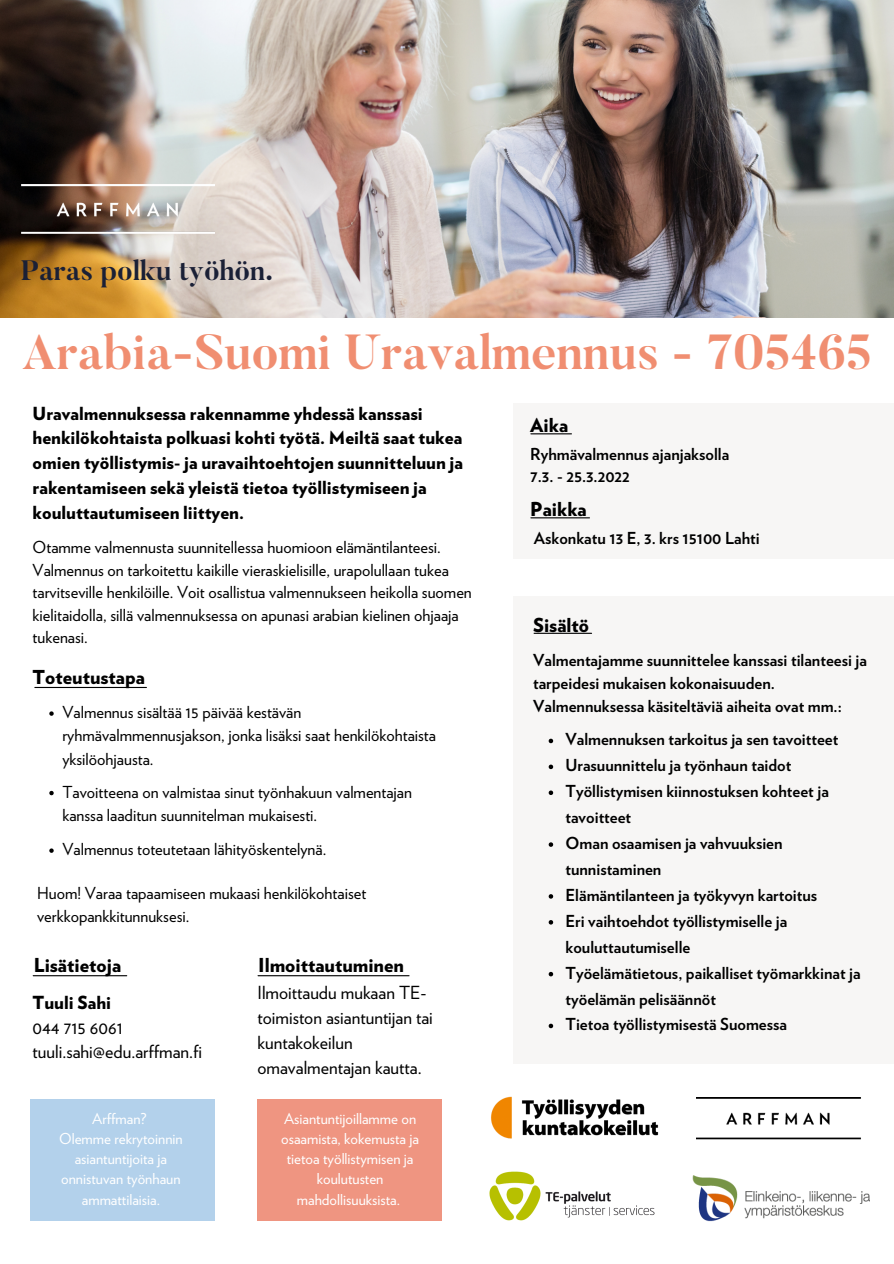
<style>
.page{position:relative;width:894px;height:1264px;background:#fff}
.page>*{position:absolute;margin:0;border:0;box-sizing:border-box;transform-origin:0 0}
.t1{font:700 48.9px "Butler";color:#f08e71}
.t2{font:700 27.9px "Butler";color:#1a2036}
.t3{font:900 19.2px "Verlag";color:#000}
.t4{font:900 18px/24.8px "Verlag";color:#000}
.t5{font:18px/24.8px "Verlag";color:#000}
.t6{font:16.5px/22.5px "Verlag";color:#000}
.t7{font:700 16.5px/26px "Verlag";color:#000}
.t8{font:15px/20.2px "Verlag";color:#fff;text-align:center}
</style>
<div class="page">
<img style="left:0;top:0;width:893px;height:317px">
<svg style="left:49px;top:711px;width:5px;height:4px"></svg>
<svg style="left:49px;top:790px;width:5px;height:5px"></svg>
<svg style="left:49px;top:848px;width:5px;height:4px"></svg>
<img style="left:692px;top:1175px;width:176px;height:47px">
<img style="left:696px;top:1097px;width:165px;height:43px">
<img style="left:22px;top:184px;width:192px;height:50px">
<hr style="left:35px;top:687px;width:111px;height:1px;background:#000">
<img style="left:489px;top:1171px;width:166px;height:50px">
<div style="left:513px;top:596px;width:380px;height:467px;background:#f5f4f2"></div>
<hr style="left:534px;top:632px;width:57px;height:2px;background:#000">
<svg style="left:548px;top:738px;width:5px;height:5px"></svg>
<svg style="left:548px;top:764px;width:5px;height:5px"></svg>
<svg style="left:548px;top:790px;width:5px;height:5px"></svg>
<svg style="left:548px;top:842px;width:5px;height:4px"></svg>
<svg style="left:548px;top:894px;width:5px;height:4px"></svg>
<svg style="left:548px;top:920px;width:5px;height:4px"></svg>
<svg style="left:548px;top:971px;width:5px;height:5px"></svg>
<svg style="left:548px;top:1023px;width:5px;height:5px"></svg>
<div style="left:30px;top:1098px;width:185px;height:122px;background:#b3d1eb"></div>
<div style="left:257px;top:1098px;width:185px;height:122px;background:#ef9581"></div>
<hr style="left:258px;top:975px;width:151px;height:1px;background:#000">
<hr style="left:33px;top:975px;width:94px;height:1px;background:#000">
<img style="left:491px;top:1096px;width:168px;height:43px">
<div style="left:513px;top:403px;width:380px;height:156px;background:#f5f4f2"></div>
<hr style="left:530px;top:433px;width:41px;height:1px;background:#000">
<hr style="left:530px;top:517px;width:59px;height:1px;background:#000">
<p class="t2" style="left:21px;top:260px;width:254px">Paras polku työhön.</p>
<p class="t1" style="left:22px;top:333px;width:851px">Arabia-Suomi Uravalmennus - 705465</p>
<p class="t4" style="left:33px;top:402px;width:432px">Uravalmennuksessa rakennamme yhdessä kanssasi henkilökohtaista polkuasi kohti työtä. Meiltä saat tukea omien työllistymis- ja uravaihtoehtojen suunnitteluun ja rakentamiseen sekä yleistä tietoa työllistymiseen ja kouluttautumiseen liittyen.</p>
<p class="t6" style="left:33px;top:537px;width:440px">Otamme valmennusta suunnitellessa huomioon elämäntilanteesi.<br>Valmennus on tarkoitettu kaikille vieraskielisille, urapolullaan tukea tarvitseville henkilöille. Voit osallistua valmennukseen heikolla suomen kielitaidolla, sillä valmennuksessa on apunasi arabian kielinen ohjaaja tukenasi.</p>
<p class="t3" style="left:530px;top:417px;width:39px">Aika</p>
<p class="t7" style="left:530px;top:442px;width:200px">Ryhmävalmennus ajanjaksolla</p>
<p class="t7" style="left:530px;top:464px;width:101px">7.3. - 25.3.2022</p>
<p class="t3" style="left:530px;top:501px;width:58px">Paikka</p>
<p class="t7" style="left:533px;top:526px;width:227px">Askonkatu 13 E, 3. krs 15100 Lahti</p>
<p class="t3" style="left:533px;top:616px;width:58px">Sisältö</p>
<p class="t7" style="left:533px;top:650px;width:335px;line-height:22.5px">Valmentajamme suunnittelee kanssasi tilanteesi ja tarpeidesi mukaisen kokonaisuuden.</p>
<p class="t7" style="left:533px;top:693px;width:310px">Valmennuksessa käsiteltäviä aiheita ovat mm.:</p>
<p class="t7" style="left:565px;top:727px;width:274px">Valmennuksen tarkoitus ja sen tavoitteet</p>
<p class="t7" style="left:565px;top:753px;width:227px">Urasuunnittelu ja työnhaun taidot</p>
<p class="t7" style="left:565px;top:779px;width:265px">Työllistymisen kiinnostuksen kohteet ja tavoitteet</p>
<p class="t7" style="left:565px;top:831px;width:218px">Oman osaamisen ja vahvuuksien tunnistaminen</p>
<p class="t7" style="left:565px;top:883px;width:253px">Elämäntilanteen ja työkyvyn kartoitus</p>
<p class="t7" style="left:565px;top:908px;width:223px">Eri vaihtoehdot työllistymiselle ja kouluttautumiselle</p>
<p class="t7" style="left:565px;top:960px;width:297px">Työelämätietous, paikalliset työmarkkinat ja työelämän pelisäännöt</p>
<p class="t7" style="left:565px;top:1012px;width:223px">Tietoa työllistymisestä Suomessa</p>
<p class="t3" style="left:33px;top:668px;width:114px">Toteutustapa</p>
<p class="t6" style="left:62px;top:701px;width:375px;line-height:23.1px">Valmennus sisältää 15 päivää kestävän ryhmävalmmennusjakson, jonka lisäksi saat henkilökohtaista yksilöohjausta.</p>
<p class="t6" style="left:62px;top:781px;width:351px;line-height:23.1px">Tavoitteena on valmistaa sinut työnhakuun valmentajan kanssa laaditun suunnitelman mukaisesti.</p>
<p class="t6" style="left:62px;top:839px;width:265px">Valmennus toteutetaan lähityöskentelynä.</p>
<p class="t6" style="left:37px;top:882px;width:330px">Huom! Varaa tapaamiseen mukaasi henkilökohtaiset verkkopankkitunnuksesi.</p>
<p class="t3" style="left:34px;top:956px;width:89px">Lisätietoja</p>
<p class="t4" style="left:33px;top:991px;width:80px">Tuuli Sahi</p>
<p class="t5" style="left:33px;top:1015px;width:92px">044 715 6061</p>
<p class="t5" style="left:33px;top:1040px;width:171px">tuuli.sahi@edu.arffman.fi</p>
<p class="t3" style="left:258px;top:956px;width:147px">Ilmoittautuminen</p>
<p class="t5" style="left:257px;top:981px;width:177px">Ilmoittaudu mukaan TE&shy;toimiston asiantuntijan tai kuntakokeilun omavalmentajan kautta.</p>
<p class="t8" style="left:92px;top:1108px;width:56px">Arffman?</p>
<p class="t8" style="left:59px;top:1129px;width:125px">Olemme rekrytoinnin asiantuntijoita ja onnistuvan työnhaun ammattilaisia.</p>
<p class="t8" style="left:281px;top:1108px;width:139px">Asiantuntijoillamme on osaamista, kokemusta ja tietoa työllistymisen ja koulutusten mahdollisuuksista.</p>
</div>
